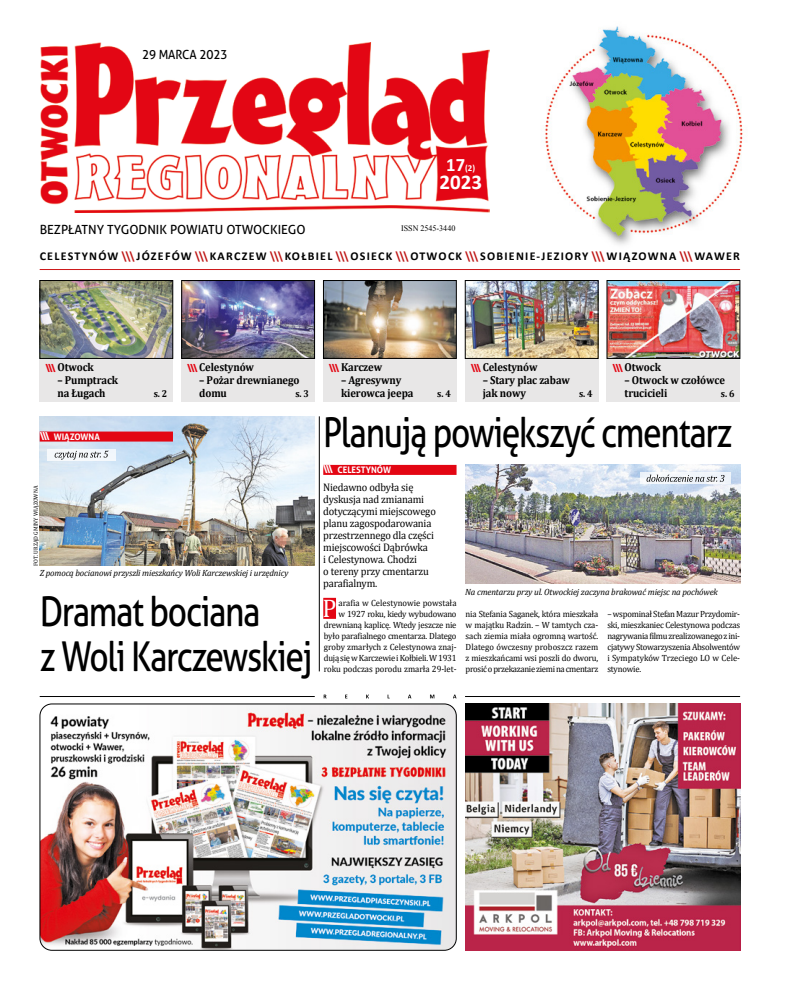
<style>
.page{position:relative;width:794px;height:993px;background:#fff}
.page>*{position:absolute;margin:0;border:0;box-sizing:border-box;transform-origin:0 0}
.t1{font:41px/45px "Aller";letter-spacing:-.04em;color:#000;scale:.82 1}
.t2{font:25.5px "Cambria";color:#fff;scale:.96 1}
.t3{font:700 21px "Calibri";color:#fff}
.t4{font:12.6px "Aller";color:#000}
.t5{font:12.6px "Aller";color:#000;scale:.94 1}
.t6{font:700 12px "Calibri";letter-spacing:.105em;color:#000}
.t7{font:700 11.5px/13px "Cambria";letter-spacing:-.01em;color:#000;scale:.92 1}
.t8{font:11px/12px "Cambria";letter-spacing:-.015em;color:#000;scale:.95 1}
.t9{font:700 10px "Cambria";color:#000;scale:.92 1}
.t10{font:9px/11px "Cambria";letter-spacing:-.02em;color:#000;text-align:justify;scale:.96 1}
.t11{font:italic 9px "Cambria";letter-spacing:-.015em;color:#000}
.t12{font:700 9px "Aller";color:#fff;scale:.96 1}
.t13{font:700 9px "Calibri";color:#fff}
.t14{font:8.4px "Times New Roman";color:#000;scale:.96 1}
.t15{font:6px "Cambria";color:#000;scale:.96 1}
.s1{font-size:19px}
.s2{color:#be1716}
.s3{font-size:11px}
</style>
<div class="page">
<img style="left:40px;top:42px;width:449px;height:170px">
<img style="left:545px;top:26px;width:198px;height:219px">
<div style="left:40px;top:280px;width:133px;height:121px;background:#e8e7e7"></div>
<div style="left:181px;top:280px;width:134px;height:121px;background:#e8e7e7"></div>
<div style="left:323px;top:280px;width:133px;height:121px;background:#e8e7e7"></div>
<div style="left:465px;top:280px;width:133px;height:121px;background:#e8e7e7"></div>
<div style="left:607px;top:280px;width:133px;height:121px;background:#e8e7e7"></div>
<img style="left:42px;top:282px;width:129px;height:74px">
<div style="left:40px;top:280px;width:133px;height:78px;border:1px solid #000"></div>
<img style="left:183px;top:282px;width:130px;height:74px">
<div style="left:181px;top:280px;width:134px;height:78px;border:1px solid #000"></div>
<img style="left:325px;top:282px;width:129px;height:74px">
<div style="left:323px;top:280px;width:133px;height:78px;border:1px solid #000"></div>
<img style="left:467px;top:282px;width:129px;height:74px">
<div style="left:465px;top:280px;width:133px;height:78px;border:1px solid #000"></div>
<img style="left:609px;top:282px;width:129px;height:74px">
<div style="left:607px;top:280px;width:133px;height:78px;border:1px solid #000"></div>
<hr style="left:40px;top:269px;width:700px;height:1px;background:#cd1719">
<hr style="left:40px;top:696px;width:275px;height:1px;background:#000">
<hr style="left:465px;top:696px;width:275px;height:1px;background:#000">
<svg style="left:324px;top:694px;width:132px;height:4px"></svg>
<img style="left:465px;top:703px;width:275px;height:247px">
<img style="left:40px;top:703px;width:416px;height:246px">
<div style="left:40px;top:703px;width:416px;height:247px;border:1px solid #000;border-radius:12px"></div>
<img style="left:40px;top:416px;width:275px;height:149px">
<div style="left:323px;top:464px;width:133px;height:10px;background:#e30613"></div>
<div style="left:323px;top:597px;width:13px;height:21px;background:#e30613"></div>
<img style="left:465px;top:464px;width:275px;height:119px">
<div style="left:40px;top:431px;width:133px;height:10px;background:#e30613"></div>
<div style="left:47px;top:449px;width:69px;height:12px;background:#f4f8fc"></div>
<svg style="left:55px;top:450px;width:53px;height:9px"></svg>
<svg style="left:640px;top:472px;width:91px;height:12px"></svg>
<svg style="left:646px;top:474px;width:78px;height:7px"></svg>
<hr style="left:319px;top:416px;width:1px;height:255px;background:#000">
<h3 class="t5" style="left:142px;top:46px;width:92px">29 MARCA 2023</h3>
<h3 class="t4" style="left:40px;top:222px;width:267px">BEZPŁATNY TYGODNIK POWIATU OTWOCKIEGO</h3>
<p class="t13" style="left:446px;top:162px;width:30px"><span class="s1">17</span>(2)</p>
<h3 class="t3" style="left:439px;top:169px;width:44px">2023</h3>
<p class="t14" style="left:401px;top:222px;width:58px">ISSN 2545-3440</p>
<h3 class="t6" style="left:40px;top:248px;width:702px">CELESTYNÓW <span class="s2">\\\</span>JÓZEFÓW <span class="s2">\\\</span>KARCZEW <span class="s2">\\\</span>KOŁBIEL <span class="s2">\\\</span>OSIECK <span class="s2">\\\</span>OTWOCK <span class="s2">\\\</span>SOBIENIE-JEZIORY <span class="s2">\\\</span>WIĄZOWNA <span class="s2">\\\</span>WAWER</h3>
<p class="t7" style="left:45px;top:360px;width:54px"><sub>\\\</sub> Otwock</p>
<p class="t7" style="left:57px;top:373px;width:68px">– Pumptrack na Ługach</p>
<p class="t12" style="left:40px;top:431px;width:64px"><span class="s3">\\\</span> WIĄZOWNA</p>
<p class="t15" style="left:32px;top:565px;width:85px;rotate:-90deg">FOT. URZĄD GMINY WIĄZOWNA</p>
<p class="t9" style="left:154px;top:386px;width:16px">s. 2</p>
<p class="t7" style="left:187px;top:360px;width:74px"><sub>\\\</sub> Celestynów</p>
<p class="t7" style="left:199px;top:373px;width:111px">– Pożar drewnianego domu</p>
<p class="t9" style="left:295px;top:386px;width:16px">s. 3</p>
<p class="t11" style="left:40px;top:566px;width:250px">Z pomocą bocianowi przyszli mieszkańcy Woli Karczewskiej i urzędnicy</p>
<h1 class="t1" style="left:40px;top:589px;width:334px">Dramat bociana<br>z Woli Karczewskiej</h1>
<p class="t7" style="left:329px;top:360px;width:59px"><sub>\\\</sub> Karczew</p>
<p class="t7" style="left:341px;top:373px;width:80px">– Agresywny kierowca jeepa</p>
<p class="t9" style="left:437px;top:386px;width:16px">s. 4</p>
<p class="t7" style="left:471px;top:360px;width:74px"><sub>\\\</sub> Celestynów</p>
<p class="t7" style="left:483px;top:373px;width:96px">– Stary plac zabaw jak nowy</p>
<p class="t9" style="left:579px;top:386px;width:16px">s. 4</p>
<p class="t7" style="left:612px;top:360px;width:54px"><sub>\\\</sub> Otwock</p>
<p class="t7" style="left:624px;top:373px;width:111px">– Otwock w czołówce trucicieli</p>
<p class="t9" style="left:721px;top:386px;width:16px">s. 6</p>
<h1 class="t1" style="left:323px;top:409px;width:501px">Planują powiększyć cmentarz</h1>
<p class="t12" style="left:323px;top:464px;width:72px"><span class="s3">\\\</span> CELESTYNÓW</p>
<p class="t8" style="left:323px;top:481px;width:120px">Niedawno odbyła się dyskusja nad zmianami dotyczącymi miejscowego planu zagospodarowania przestrzennego dla części miejscowości Dąbrówka<br>i Celestynowa. Chodzi<br>o tereny przy cmentarzu parafialnym.</p>
<h2 class="t2" style="left:322px;top:592px;width:16px">P</h2>
<p class="t11" style="left:465px;top:585px;width:254px">Na cmentarzu przy ul. Otwockiej zaczyna brakować miejsc na pochówek</p>
<p class="t10" style="left:324px;top:596px;width:140px;text-align:right">arafia w Celestynowie powstała<br>w 1927 roku, kiedy wybudowano drewnianą kaplicę. Wtedy jeszcze nie było parafialnego cmentarza. Dlatego groby zmarłych z Celestynowa znaj&shy;dują się w Karczewie i Kołbieli. W 1931 roku podczas porodu zmarła 29-let-</p>
<p class="t10" style="left:465px;top:607px;width:140px">nia Stefania Saganek, która mieszkała w majątku Radzin. – W tamtych cza&shy;sach ziemia miała ogromną wartość.<br>Dlatego ówczesny proboszcz razem z mieszkańcami wsi poszli do dworu, prosić o przekazanie ziemi na cmentarz</p>
<p class="t10" style="left:607px;top:607px;width:140px">– wspominał Stefan Mazur Przydomir&shy;ski, mieszkaniec Celestynowa podczas nagrywania filmu zrealizowanego z ini&shy;cjatywy Stowarzyszenia Absolwentów i Sympatyków Trzeciego LO w Cele&shy;stynowie.</p>
</div>
